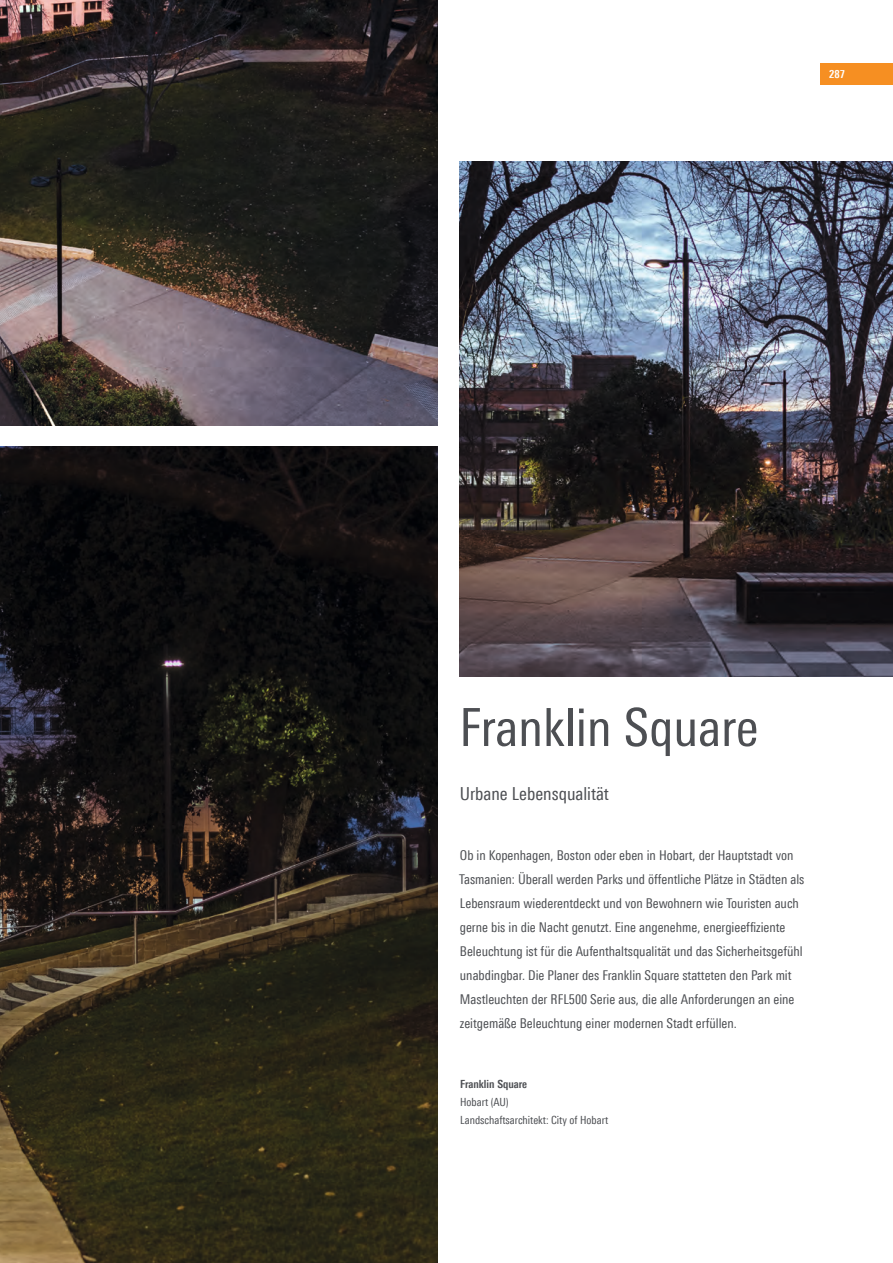
<style>
.page{position:relative;width:893px;height:1263px;background:#fff}
.page>*{position:absolute;margin:0;border:0;box-sizing:border-box;transform-origin:0 0}
.t1{font:52.5px "Linotype Univers 420 Cn";color:#4d4f53}
.t2{font:18px "Linotype Univers 420 Cn";color:#4d4f53}
.t3{font:13.5px/24px "Linotype Univers 420 Cn";color:#4d4f53}
.t4{font:11.25px/18px "Linotype Univers 420 Cn";color:#4d4f53}
.t5{font:700 11.25px "Linotype Univers 620 Cn";color:#fff}
.s1{font-family:"Linotype Univers 620 Cn";font-weight:700}
</style>
<div class="page">
<div style="left:821px;top:64px;width:72px;height:21px;background:#f68f22"></div>
<img style="left:0;top:446px;width:438px;height:817px">
<img style="left:459px;top:162px;width:434px;height:514px">
<img style="left:0;top:0;width:438px;height:425px">
<p class="t5" style="left:829px;top:68px;width:17px">287</p>
<p class="t1" style="left:459px;top:697px;width:301px">Franklin Square</p>
<p class="t2" style="left:460px;top:783px;width:151px">Urbane Lebensqualität</p>
<p class="t3" style="left:459px;top:843px;width:347px">Ob in Kopenhagen, Boston oder eben in Hobart, der Hauptstadt von Tasmanien: Überall werden Parks und öffentliche Plätze in Städten als Lebensraum wiederentdeckt und von Bewohnern wie Touristen auch gerne bis in die Nacht genutzt. Eine angenehme, energieeffiziente Beleuchtung ist für die Aufenthaltsqualität und das Sicherheitsgefühl unabdingbar. Die Planer des Franklin Square statteten den Park mit Mastleuchten der RFL500 Serie aus, die alle Anforderungen an eine zeitgemäße Beleuchtung einer modernen Stadt erfüllen.</p>
<p class="t4" style="left:460px;top:1075px;width:150px"><span class="s1">Franklin Square<br></span>Hobart (AU)<br>Landschaftsarchitekt: City of Hobart</p>
</div>
